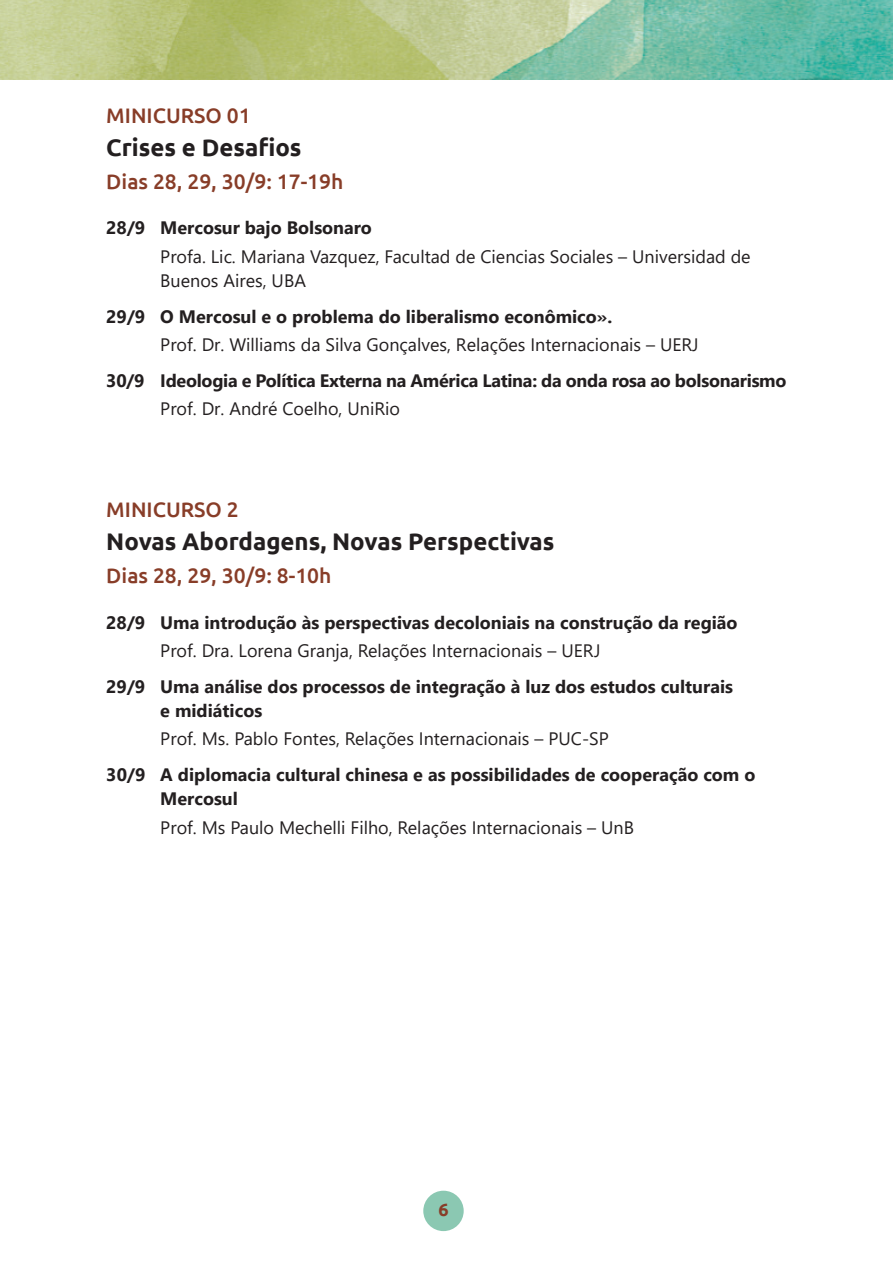
<style>
.page{position:relative;width:893px;height:1263px;background:#fff}
.page>*{position:absolute;margin:0;border:0;box-sizing:border-box;transform-origin:0 0}
.t1{font:700 24px "Ubuntu";color:#231f20}
.t2{font:500 21px "Ubuntu";color:#883d28}
.t3{font:700 18px/24px "Segoe UI";color:#231f20}
.t4{font:18px/24px "Segoe UI";color:#231f20}
.t5{font:700 18px "Ubuntu";color:#883d28}
</style>
<div class="page">
<div style="left:423px;top:1191px;width:41px;height:40px;background:#8bc8b2;border-radius:50%"></div>
<img style="left:0;top:0;width:893px;height:79px">
<p class="t2" style="left:106px;top:102px;width:146px">MINICURSO 01</p>
<h1 class="t1" style="left:106px;top:133px;width:197px">Crises e Desafios</h1>
<p class="t2" style="left:106px;top:168px;width:239px">Dias 28, 29, 30/9: 17-19h</p>
<p class="t3" style="left:106px;top:215px;width:267px">28/9 Mercosur bajo Bolsonaro</p>
<p class="t4" style="left:160px;top:243px;width:592px">Profa. Lic. Mariana Vazquez, Facultad de Ciencias Sociales – Universidad de<br>Buenos Aires, UBA</p>
<p class="t3" style="left:106px;top:303px;width:507px">29/9 O Mercosul e o problema do liberalismo econômico».</p>
<p class="t4" style="left:160px;top:331px;width:540px">Prof. Dr. Williams da Silva Gonçalves, Relações Internacionais – UERJ</p>
<p class="t3" style="left:106px;top:367px;width:682px">30/9 Ideologia e Política Externa na América Latina: da onda rosa ao bolsonarismo</p>
<p class="t4" style="left:160px;top:395px;width:241px">Prof. Dr. André Coelho, UniRio</p>
<p class="t2" style="left:106px;top:496px;width:134px">MINICURSO 2</p>
<h1 class="t1" style="left:106px;top:527px;width:450px">Novas Abordagens, Novas Perspectivas</h1>
<p class="t2" style="left:106px;top:562px;width:227px">Dias 28, 29, 30/9: 8-10h</p>
<p class="t3" style="left:106px;top:609px;width:633px">28/9 Uma introdução às perspectivas decoloniais na construção da região</p>
<p class="t4" style="left:160px;top:637px;width:442px">Prof. Dra. Lorena Granja, Relações Internacionais – UERJ</p>
<p class="t3" style="left:160px;top:673px;width:574px;text-indent:-54px">29/9 Uma análise dos processos de integração à luz dos estudos culturais e midiáticos</p>
<p class="t4" style="left:160px;top:725px;width:450px">Prof. Ms. Pablo Fontes, Relações Internacionais – PUC-SP</p>
<p class="t3" style="left:160px;top:762px;width:597px;text-indent:-54px">30/9 A diplomacia cultural chinesa e as possibilidades de cooperação com o<br>Mercosul</p>
<p class="t4" style="left:160px;top:814px;width:475px">Prof. Ms Paulo Mechelli Filho, Relações Internacionais – UnB</p>
<p class="t5" style="left:438px;top:1199px;width:12px">6</p>
</div>
